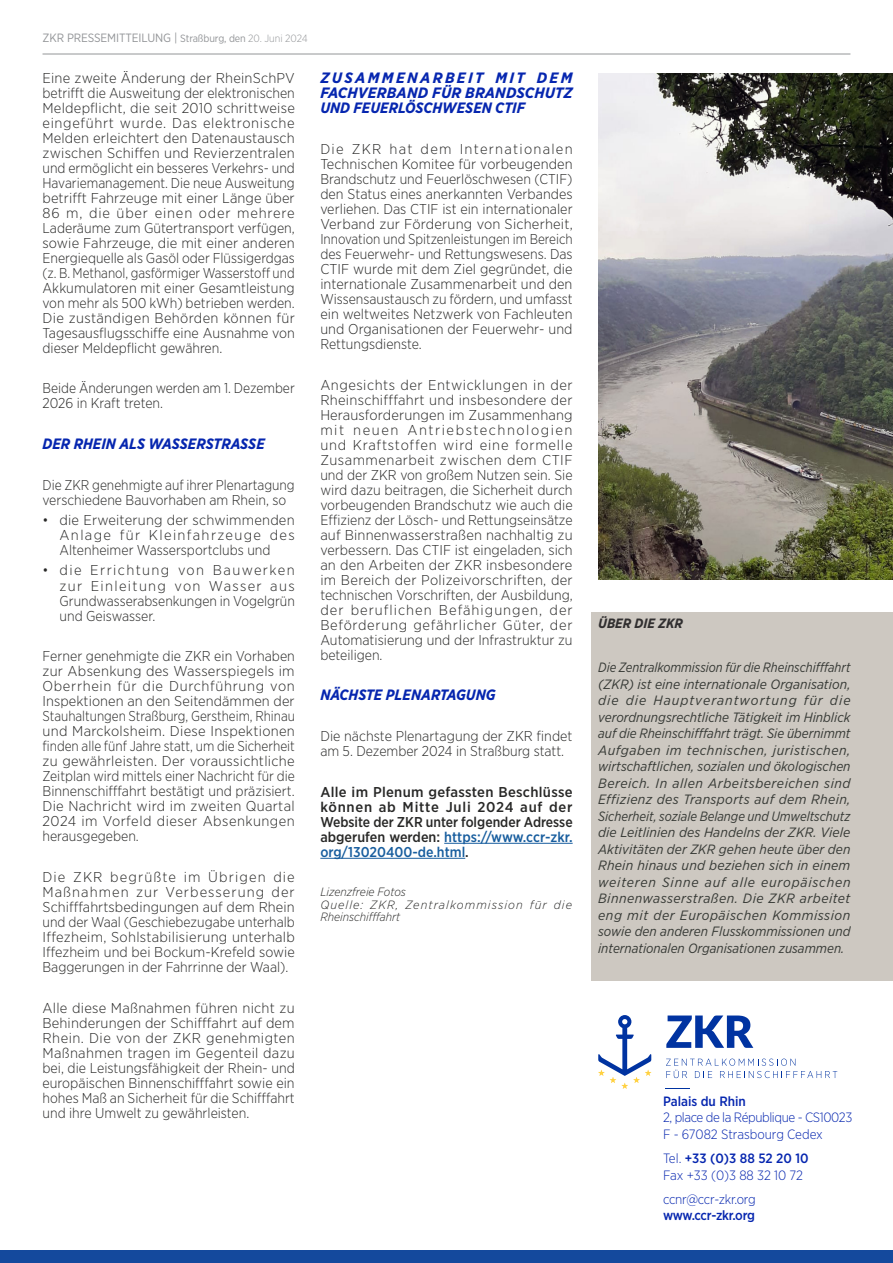
<style>
.page{position:relative;width:893px;height:1263px;background:#fff}
.page>*{position:absolute;margin:0;border:0;box-sizing:border-box;transform-origin:0 0}
.Texte_courant_light{font:italic 700 15px/15px "Gotham Narrow";color:#0626af;text-align:justify;scale:1.05 1}
.Texte_courant_light-2{font:italic 700 15px "Gotham Narrow";color:#0626af}
.Texte_courant_light-3{font:300 14.25px/15px "Gotham Narrow";color:#282827;text-align:justify;scale:1.05 1}
.Texte_courant_light-4{font:300 14.25px/15px "Gotham Narrow";color:#282827}
.Texte_courant_light-5{font:500 14.25px/15px "Gotham Narrow";color:#282827;text-align:justify;scale:1.05 1}
.Texte_courant_light-6{font:italic 13.5px/16.5px "Gotham Narrow";color:#373a36;text-align:justify;scale:.96 1}
.t1{font:300 13.5px/16.2px "Gotham Narrow";letter-spacing:-.025em;color:#0626af}
.t2{font:300 13.5px "Gotham Narrow";color:#0626af}
.t3{font:500 13.5px "Gotham Narrow";color:#0626af}
.Texte_courant_light-7{font:italic 700 13.5px "Gotham Narrow";color:#312f30}
.Texte_courant_light-8{font:italic 300 12px/12px "Gotham Narrow";letter-spacing:.085em;color:#282827;scale:1.05 1}
.t4{font:12px "Gotham Narrow";letter-spacing:-.01em;color:#939598}
.Texte_courant_light-9{font:italic 300 12px "Gotham Narrow";color:#282827}
.s1{font-size:10.5px}
.s2{font-weight:300;font-size:10.5px}
.s3{color:#175d9e}
.s4{font-weight:500}
.s5{font-weight:300}
</style>
<div class="page">
<hr style="left:43px;top:54px;width:807px;height:1px;background:#939598">
<div style="left:0;top:1250px;width:893px;height:13px;background:#14499d"></div>
<hr style="left:444px;top:843px;width:129px;height:1px;background:#175d9e">
<hr style="left:320px;top:858px;width:145px;height:1px;background:#175d9e">
<img style="left:598px;top:73px;width:295px;height:506px">
<div style="left:591px;top:612px;width:302px;height:368px;background:#cdc8c1"></div>
<svg style="left:598px;top:1015px;width:53px;height:74px"></svg>
<svg style="left:666px;top:1015px;width:87px;height:33px"></svg>
<svg style="left:666px;top:1058px;width:171px;height:20px"></svg>
<svg style="left:665px;top:1088px;width:25px;height:1px"></svg>
<p class="t4" style="left:43px;top:30px;width:267px">ZKR PRESSEMITTEILUNG | <span class="s1">Straßburg, den</span> <span class="s2">20. Juni 2024</span></p>
<p class="Texte_courant_light-3" style="left:43px;top:70px;width:242px">Eine zweite Änderung der RheinSchPV betrifft die Ausweitung der elektronischen Meldepflicht, die seit 2010 schrittweise eingeführt wurde. Das elektronische Melden erleichtert den Datenaustausch zwischen Schiffen und Revierzentralen und ermöglicht ein besseres Verkehrs- und Havariemanagement. Die neue Ausweitung betrifft Fahrzeuge mit einer Länge über 86 m, die über einen oder mehrere Laderäume zum Gütertransport verfügen, sowie Fahrzeuge, die mit einer anderen Energiequelle als Gasöl oder Flüssigerdgas (z. B. Methanol, gasförmiger Wasserstoff und Akkumulatoren mit einer Gesamtleistung von mehr als 500 kWh) betrieben werden.<br>Die zuständigen Behörden können für Tagesausflugsschiffe eine Ausnahme von dieser Meldepflicht gewähren.</p>
<p class="Texte_courant_light-4" style="left:43px;top:380px;width:254px">Beide Änderungen werden am 1. Dezember<br>2026 in Kraft treten.</p>
<p class="Texte_courant_light-2" style="left:43px;top:434px;width:224px">DER RHEIN ALS WASSERSTRASSE</p>
<p class="Texte_courant_light-4" style="left:43px;top:477px;width:254px">Die ZKR genehmigte auf ihrer Plenartagung verschiedene Bauvorhaben am Rhein, so</p>
<p class="Texte_courant_light-4" style="left:60px;top:512px;width:237px;text-align:justify;text-indent:-17px">• die Erweiterung der schwimmenden Anlage für Kleinfahrzeuge des Altenheimer Wassersportclubs und</p>
<p class="Texte_courant_light-4" style="left:60px;top:563px;width:237px;text-align:justify;text-indent:-17px">• die Errichtung von Bauwerken zur Einleitung von Wasser aus Grundwasserabsenkungen in Vogelgrün und Geiswasser.</p>
<p class="Texte_courant_light-4" style="left:43px;top:648px;width:254px;text-align:justify">Ferner genehmigte die ZKR ein Vorhaben zur Absenkung des Wasserspiegels im Oberrhein für die Durchführung von Inspektionen an den Seitendämmen der Stauhaltungen Straßburg, Gerstheim, Rhinau und Marckolsheim. Diese Inspektionen finden alle fünf Jahre statt, um die Sicherheit zu gewährleisten. Der voraussichtliche Zeitplan wird mittels einer Nachricht für die Binnenschifffahrt bestätigt und präzisiert.<br>Die Nachricht wird im zweiten Quartal 2024 im Vorfeld dieser Absenkungen herausgegeben.</p>
<p class="Texte_courant_light-3" style="left:43px;top:869px;width:242px">Die ZKR begrüßte im Übrigen die Maßnahmen zur Verbesserung der Schifffahrtsbedingungen auf dem Rhein und der Waal (Geschiebezugabe unterhalb Iffezheim, Sohlstabilisierung unterhalb Iffezheim und bei Bockum-Krefeld sowie Baggerungen in der Fahrrinne der Waal).</p>
<p class="Texte_courant_light-3" style="left:43px;top:1000px;width:242px">Alle diese Maßnahmen führen nicht zu Behinderungen der Schifffahrt auf dem Rhein. Die von der ZKR genehmigten Maßnahmen tragen im Gegenteil dazu bei, die Leistungsfähigkeit der Rhein- und europäischen Binnenschifffahrt sowie ein hohes Maß an Sicherheit für die Schifffahrt und ihre Umwelt zu gewährleisten.</p>
<p class="Texte_courant_light" style="left:320px;top:70px;width:242px">ZUSAMMENARBEIT MIT DEM FACHVERBAND FÜR BRANDSCHUTZ UND FEUERLÖSCHWESEN CTIF</p>
<p class="Texte_courant_light-3" style="left:320px;top:141px;width:242px">Die ZKR hat dem Internationalen Technischen Komitee für vorbeugenden Brandschutz und Feuerlöschwesen (CTIF) den Status eines anerkannten Verbandes verliehen. Das CTIF ist ein internationaler Verband zur Förderung von Sicherheit, Innovation und Spitzenleistungen im Bereich des Feuerwehr- und Rettungswesens. Das CTIF wurde mit dem Ziel gegründet, die internationale Zusammenarbeit und den Wissensaustausch zu fördern, und umfasst ein weltweites Netzwerk von Fachleuten und Organisationen der Feuerwehr- und Rettungsdienste.</p>
<p class="Texte_courant_light-3" style="left:320px;top:377px;width:242px">Angesichts der Entwicklungen in der Rheinschifffahrt und insbesondere der Herausforderungen im Zusammenhang mit neuen Antriebstechnologien und Kraftstoffen wird eine formelle Zusammenarbeit zwischen dem CTIF und der ZKR von großem Nutzen sein. Sie wird dazu beitragen, die Sicherheit durch vorbeugenden Brandschutz wie auch die Effizienz der Lösch- und Rettungseinsätze auf Binnenwasserstraßen nachhaltig zu verbessern. Das CTIF ist eingeladen, sich an den Arbeiten der ZKR insbesondere im Bereich der Polizeivorschriften, der technischen Vorschriften, der Ausbildung, der beruflichen Befähigungen, der Beförderung gefährlicher Güter, der Automatisierung und der Infrastruktur zu beteiligen.</p>
<p class="Texte_courant_light-2" style="left:320px;top:685px;width:177px">NÄCHSTE PLENARTAGUNG</p>
<p class="Texte_courant_light-4" style="left:320px;top:728px;width:254px">Die nächste Plenartagung der ZKR findet am 5. Dezember 2024 in Straßburg statt.</p>
<p class="Texte_courant_light-5" style="left:320px;top:784px;width:242px">Alle im Plenum gefassten Beschlüsse können ab Mitte Juli 2024 auf der Website der ZKR unter folgender Adresse abgerufen werden: <span class="s3">https://www.ccr-zkr. org/13020400-de.html</span>.</p>
<p class="Texte_courant_light-9" style="left:320px;top:885px;width:87px">Lizenzfreie Fotos</p>
<p class="Texte_courant_light-8" style="left:320px;top:899px;width:241px">Quelle: ZKR, Zentralkommission für die<br>Rheinschifffahrt</p>
<p class="Texte_courant_light-7" style="left:598px;top:615px;width:86px">ÜBER DIE ZKR</p>
<p class="Texte_courant_light-6" style="left:598px;top:659px;width:264px">Die Zentralkommission für die Rheinschifffahrt (ZKR) ist eine internationale Organisation, die die Hauptverantwortung für die verordnungsrechtliche Tätigkeit im Hinblick auf die Rheinschifffahrt trägt. Sie übernimmt Aufgaben im technischen, juristischen, wirtschaftlichen, sozialen und ökologischen Bereich. In allen Arbeitsbereichen sind Effizienz des Transports auf dem Rhein, Sicherheit, soziale Belange und Umweltschutz die Leitlinien des Handelns der ZKR. Viele Aktivitäten der ZKR gehen heute über den Rhein hinaus und beziehen sich in einem weiteren Sinne auf alle europäischen Binnenwasserstraßen. Die ZKR arbeitet eng mit der Europäischen Kommission sowie den anderen Flusskommissionen und internationalen Organisationen zusammen.</p>
<p class="t1" style="left:663px;top:1093px;width:191px"><span class="s4">Palais du Rhin<br></span>2, place de la République - CS10023</p>
<p class="t2" style="left:663px;top:1125px;width:161px">F - 67082 Strasbourg Cedex</p>
<p class="t3" style="left:663px;top:1150px;width:147px"><span class="s5">Tel.</span> +33 (0)3 88 52 20 10</p>
<p class="t2" style="left:663px;top:1166px;width:141px">Fax +33 (0)3 88 32 10 72</p>
<p class="t1" style="left:663px;top:1191px;width:94px">ccnr@ccr-zkr.org <span class="s4">www.ccr-zkr.org</span></p>
</div>
